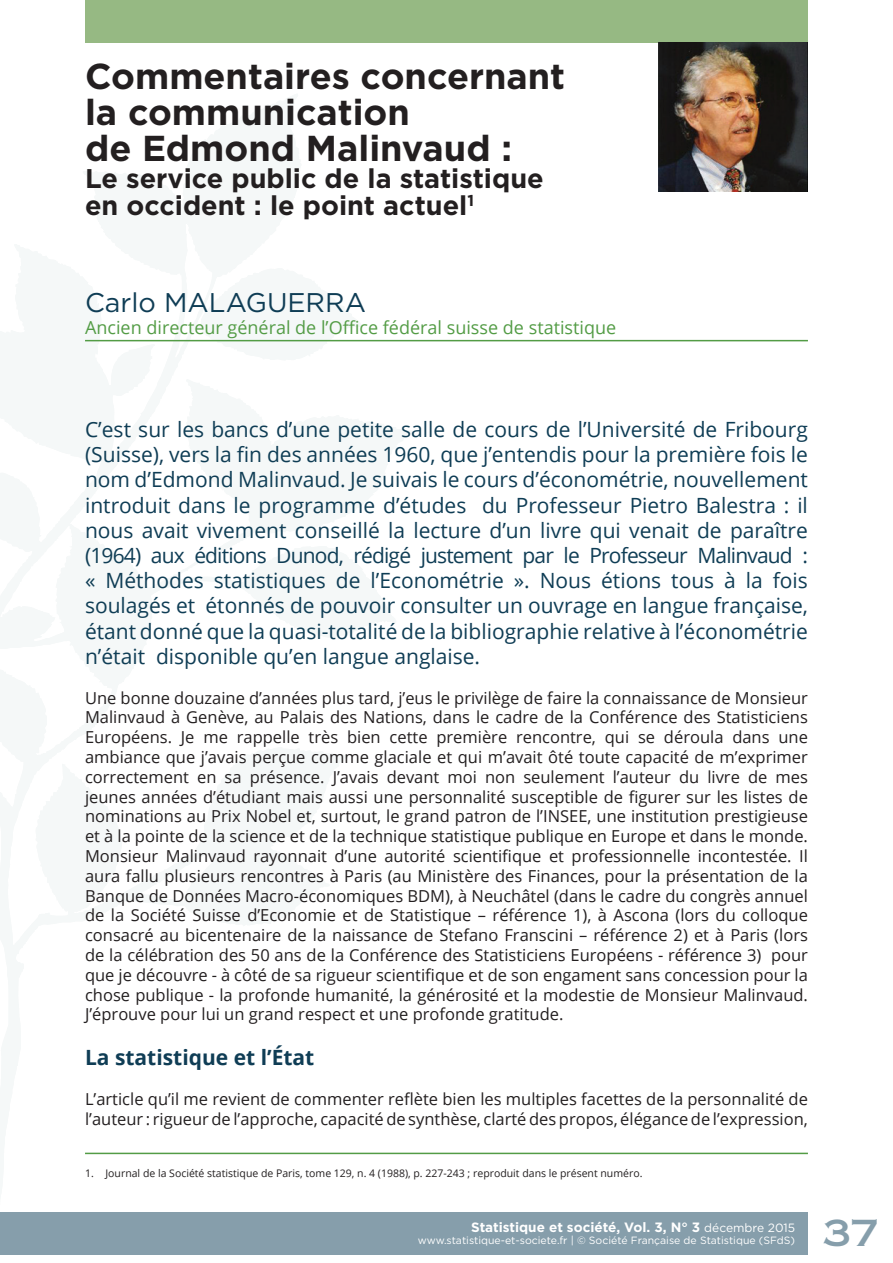
<style>
.page{position:relative;width:893px;height:1263px;background:#fff}
.page>*{position:absolute;margin:0;border:0;box-sizing:border-box;transform-origin:0 0}
.t1{font:700 36px/36px "Gotham";color:#231f20}
.t2{font:36px "Copperplate Gothic Std 31 AB";color:#869eab}
.t3{font:700 27px/27px "Gotham";color:#231f20}
.t4{font:27px "Gotham";color:#0f3d55}
.t5{font:21px/25.2px "Open Sans";color:#0f3d55;text-align:justify}
.t6{font:700 21px "Open Sans";color:#0f3d55}
.t7{font:18px "Open Sans";color:#539c45}
.t8{font:16.5px/19.8px "Open Sans";color:#231f20;text-align:justify}
.t9{font:700 13.5px "Gotham";color:#fff}
.t10{font:10.5px "Open Sans";color:#231f20}
.t11{font:10.5px "Gotham";color:#fff}
.s1{font-weight:400;font-size:12px}
</style>
<div class="page">
<div style="left:0;top:1212px;width:808px;height:42px;background:#869eab"></div>
<div style="left:85px;top:0;width:723px;height:43px;background:#96b983"></div>
<hr style="left:85px;top:1153px;width:723px;height:1px;background:#539c45">
<img style="left:659px;top:43px;width:149px;height:149px">
<hr style="left:85px;top:340px;width:723px;height:1px;background:#539c45">
<h1 class="t1" style="left:85px;top:58px;width:482px">Commentaires concernant la communication<br>de Edmond Malinvaud :</h1>
<h2 class="t3" style="left:85px;top:165px;width:460px">Le service public de la statistique en occident : le point actuel<sup>1</sup></h2>
<h2 class="t4" style="left:85px;top:286px;width:282px">Carlo MALAGUERRA</h2>
<p class="t7" style="left:85px;top:315px;width:533px">Ancien directeur général de l’Office fédéral suisse de statistique</p>
<p class="t5" style="left:85px;top:416px;width:724px">C’est sur les bancs d’une petite salle de cours de l’Université de Fribourg (Suisse), vers la fin des années 1960, que j’entendis pour la première fois le nom d’Edmond Malinvaud. Je suivais le cours d’économétrie, nouvellement introduit dans le programme d’études du Professeur Pietro Balestra : il nous avait vivement conseillé la lecture d’un livre qui venait de paraître (1964) aux éditions Dunod, rédigé justement par le Professeur Malinvaud : « Méthodes statistiques de l’Econométrie ». Nous étions tous à la fois soulagés et étonnés de pouvoir consulter un ouvrage en langue française, étant donné que la quasi-totalité de la bibliographie relative à l’économétrie n’était disponible qu’en langue anglaise.</p>
<p class="t8" style="left:85px;top:687px;width:724px">Une bonne douzaine d’années plus tard, j’eus le privilège de faire la connaissance de Monsieur Malinvaud à Genève, au Palais des Nations, dans le cadre de la Conférence des Statisticiens Européens. Je me rappelle très bien cette première rencontre, qui se déroula dans une ambiance que j’avais perçue comme glaciale et qui m’avait ôté toute capacité de m’exprimer correctement en sa présence. J’avais devant moi non seulement l’auteur du livre de mes jeunes années d’étudiant mais aussi une personnalité susceptible de figurer sur les listes de nominations au Prix Nobel et, surtout, le grand patron de l’INSEE, une institution prestigieuse et à la pointe de la science et de la technique statistique publique en Europe et dans le monde.<br>Monsieur Malinvaud rayonnait d’une autorité scientifique et professionnelle incontestée. Il aura fallu plusieurs rencontres à Paris (au Ministère des Finances, pour la présentation de la Banque de Données Macro-économiques BDM), à Neuchâtel (dans le cadre du congrès annuel de la Société Suisse d’Economie et de Statistique – référence 1), à Ascona (lors du colloque consacré au bicentenaire de la naissance de Stefano Franscini – référence 2) et à Paris (lors de la célébration des 50 ans de la Conférence des Statisticiens Européens - référence 3) pour que je découvre - à côté de sa rigueur scientifique et de son engament sans concession pour la chose publique - la profonde humanité, la générosité et la modestie de Monsieur Malinvaud.<br>J’éprouve pour lui un grand respect et une profonde gratitude.</p>
<p class="t6" style="left:85px;top:1043px;width:231px">La statistique et l’État</p>
<p class="t8" style="left:85px;top:1089px;width:724px">L’article qu’il me revient de commenter reflète bien les multiples facettes de la personnalité de l’auteur : rigueur de l’approche, capacité de synthèse, clarté des propos, élégance de l’expression,</p>
<p class="t10" style="left:85px;top:1166px;width:559px">1. Journal de la Société statistique de Paris, tome 129, n. 4 (1988), p. 227-243 ; reproduit dans le présent numéro.</p>
<p class="t9" style="left:471px;top:1218px;width:326px">Statistique et société, Vol. 3, N° 3 <span class="s1">décembre 2015</span></p>
<p class="t11" style="left:418px;top:1234px;width:379px">www.statistique-et-societe.fr | © Société Française de Statistique (SFdS)</p>
<h1 class="t2" style="left:822px;top:1212px;width:58px">37</h1>
</div>
